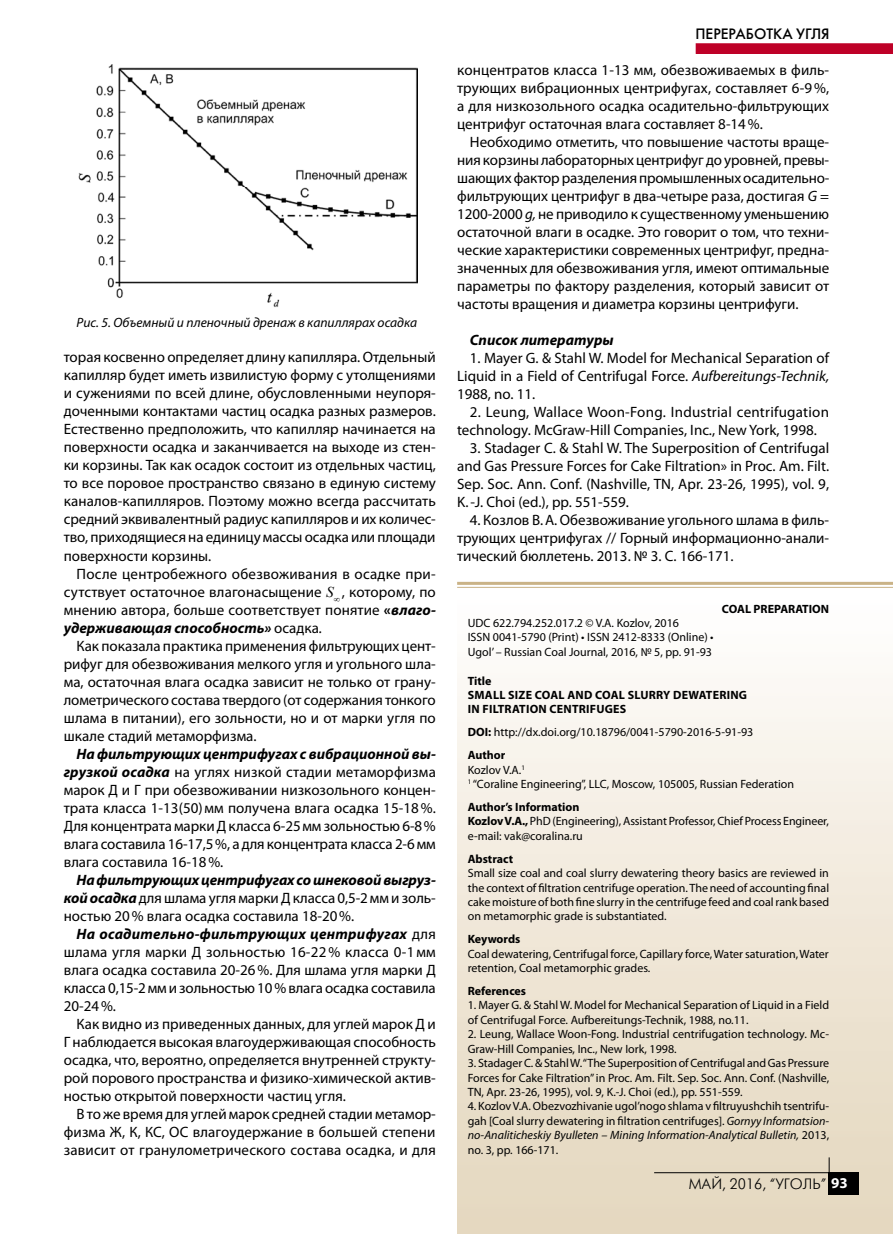
<style>
.page{position:relative;width:893px;height:1234px;background:#fff}
.page>*{position:absolute;margin:0;border:0;box-sizing:border-box;transform-origin:0 0}
.t1{font:15px/18px "Myriad Pro";color:#000;text-align:justify}
.t2{font:15px "Futuris Light C";color:#000}
.t3{font:italic 700 15px "Myriad Pro";color:#000}
.t4{font:15px "Futuris C";color:#000}
.t5{font:italic 13.5px "Myriad Pro";color:#000}
.t6{font:12px/14.4px "Myriad Pro";color:#000}
.t7{font:700 12px/14.4px "Myriad Pro";color:#000}
.t8{font:700 12px "Myriad Pro";letter-spacing:.02em;color:#000}
.s1{font-family:"Times New Roman";font-style:italic}
.s2{font-weight:700}
.s3{font-weight:700;font-style:italic}
.s4{font-style:italic}
.s5{font-family:"Myriad Pro";font-weight:700;color:#fff}
</style>
<div class="page">
<img style="left:78px;top:64px;width:339px;height:243px">
<hr style="left:457px;top:581px;width:436px;height:3px;background:#cab387">
<hr style="left:457px;top:586px;width:436px;height:1px;background:#cab387">
<div style="left:457px;top:594px;width:436px;height:639px;background:linear-gradient(to bottom,#fffefd,#e2d5bb)"></div>
<div style="left:829px;top:1171px;width:30px;height:23px;background:#000"></div>
<hr style="left:654px;top:1171px;width:175px;height:1px;background:#000">
<svg style="left:829px;top:1157px;width:1px;height:15px"></svg>
<svg style="left:696px;top:43px;width:197px;height:11px;background:#bf052c"></svg>
<p class="t5" style="left:77px;top:314px;width:342px">Рис. 5. Объемный и пленочный дренаж в капиллярах осадка</p>
<p class="t1" style="left:64px;top:348px;width:374px">торая косвенно определяет длину капилляра. Отдельный капилляр будет иметь извилистую форму с утолщениями и сужениями по всей длине, обусловленными неупоря&shy;доченными контактами частиц осадка разных размеров.<br>Естественно предположить, что капилляр начинается на поверхности осадка и заканчивается на выходе из стен&shy;ки корзины. Так как осадок состоит из отдельных частиц, то все поровое пространство связано в единую систему каналов-капилляров. Поэтому можно всегда рассчитать средний эквивалентный радиус капилляров и их количес&shy;тво, приходящиеся на единицу массы осадка или площади поверхности корзины.</p>
<p class="t1" style="left:64px;top:564px;width:374px;text-indent:13px">После центробежного обезвоживания в осадке при&shy;сутствует остаточное влагонасыщение <span class="s1">S</span>∞ , которому, по мнению автора, больше соответствует понятие <span class="s2">«</span><span class="s3">влаго&shy;удерживающая способность»</span> осадка<span class="s4">.</span></p>
<p class="t1" style="left:64px;top:636px;width:374px;text-indent:13px">Как показала практика применения фильтрующих цент&shy;рифуг для обезвоживания мелкого угля и угольного шла&shy;ма, остаточная влага осадка зависит не только от грану&shy;лометрического состава твердого (от содержания тонкого шлама в питании), его зольности, но и от марки угля по шкале стадий метаморфизма.</p>
<p class="t1" style="left:64px;top:744px;width:374px;text-indent:13px"><span class="s3">На фильтрующих центрифугах с вибрационной вы&shy;грузкой осадка</span> на углях низкой стадии метаморфизма марок Д и Г при обезвоживании низкозольного концен&shy;трата класса 1-13(50)мм получена влага осадка 15-18%.<br>Для концентрата марки Д класса 6-25мм зольностью 6-8% влага составила 16-17,5%, а для концентрата класса 2-6мм влага составила 16-18%.</p>
<p class="t1" style="left:64px;top:870px;width:374px;text-indent:13px"><span class="s3">На фильтрующих центрифугах со шнековой выгруз&shy;кой осадка</span> для шлама угля марки Д класса 0,5-2мм и золь&shy;ностью 20% влага осадка составила 18-20%.</p>
<p class="t1" style="left:64px;top:924px;width:374px;text-indent:13px"><span class="s3">На осадительно-фильтрующих центрифугах</span> для шлама угля марки Д зольностью 16-22% класса 0-1мм влага осадка составила 20-26%. Для шлама угля марки Д класса 0,15-2мм и зольностью 10% влага осадка составила 20-24%.</p>
<p class="t1" style="left:64px;top:1014px;width:374px;text-indent:13px">Как видно из приведенных данных, для углей марок Д и Г наблюдается высокая влагоудерживающая способность осадка, что, вероятно, определяется внутренней структу&shy;рой порового пространства и физико-химической актив&shy;ностью открытой поверхности частиц угля.</p>
<p class="t1" style="left:64px;top:1104px;width:374px;text-indent:13px">В то же время для углей марок средней стадии метамор&shy;физма Ж, К, КС, ОС влагоудержание в большей степени зависит от гранулометрического состава осадка, и для</p>
<p class="t4" style="left:695px;top:24px;width:136px">ПЕРЕРАБОТКА УГЛЯ</p>
<p class="t1" style="left:457px;top:61px;width:374px">концентратов класса 1-13 мм, обезвоживаемых в филь&shy;трующих вибрационных центрифугах, составляет 6-9%, а для низкозольного осадка осадительно-фильтрующих центрифуг остаточная влага составляет 8-14%.</p>
<p class="t1" style="left:457px;top:133px;width:374px;text-indent:13px">Необходимо отметить, что повышение частоты враще&shy;ния корзины лабораторных центрифуг до уровней, превы&shy;шающих фактор разделения промышленных осадительно&shy;фильтрующих центрифуг в два-четыре раза, достигая <span class="s4">G</span> = 1200-2000 <span class="s4">g,</span> не приводило к существенному уменьшению остаточной влаги в осадке. Это говорит о том, что техни&shy;ческие характеристики современных центрифуг, предна&shy;значенных для обезвоживания угля, имеют оптимальные параметры по фактору разделения, который зависит от частоты вращения и диаметра корзины центрифуги.</p>
<p class="t3" style="left:470px;top:330px;width:145px">Список литературы</p>
<p class="t1" style="left:457px;top:349px;width:374px;text-indent:13px">1. Mayer G. &amp; Stahl W. Model for Mechanical Separation of Liquid in a Field of Centrifugal Force. <span class="s4">Aufbereitungs-Technik, </span>1988, no. 11.</p>
<p class="t1" style="left:457px;top:403px;width:373px;text-indent:13px">2. Leung, Wallace Woon-Fong. I ndustrial centrifugation technology. McGraw-H ill Companies, I nc., New York, 1998.</p>
<p class="t1" style="left:457px;top:439px;width:374px;text-indent:13px">3. Stadager C. &amp; Stahl W. The Superposition of Centrifugal and Gas Pressure Forces for Cake Filtration» in Proc. Am. Filt.<br>Sep. Soc. Ann. Conf. (Nashville, TN, Apr. 23-26, 1995), vol. 9, K.-J. Choi (ed.), pp. 551-559.</p>
<p class="t1" style="left:457px;top:511px;width:374px;text-indent:13px">4. Козлов В.А. Обезвоживание угольного шлама в филь&shy;трующих центрифугах // Горный информационно-анали&shy;тический бюллетень. 2013. № 3. С. 166-171.</p>
<p class="t7" style="left:722px;top:600px;width:100px">COAL PREPARATION</p>
<p class="t6" style="left:468px;top:615px;width:213px">UDC 622.794.252.017.2 © V.А. Kozlov, 2016<br>ISSN</p>
<p class="t6" style="left:468px;top:629px;width:247px;text-align:right">2412-8333 (Online) •<br>Ugol’ – Russian Coal Journal, 2016, № 5, pp. 91-93</p>
<p class="t7" style="left:468px;top:672px;width:25px">Title<br>Small</p>
<p class="t6" style="left:493px;top:629px;width:101px">0041-5790 (Print) • ISSN</p>
<p class="t8" style="left:508px;top:687px;width:239px">size coal and coal slurry dewatering</p>
<p class="t6" style="left:468px;top:697px;width:287px;line-height:23px;text-indent:37px"><span class="s2">ration centrifuges<br>DOI:</span> http://dx.doi.org/10.18796/0041-5790-2016-5-91-93<br><span class="s2">Author</span></p>
<p class="t6" style="left:468px;top:762px;width:328px">Kozlov V.А.<sup>1<br>1</sup> “Coraline Engineering”, LLC, Moscow, 105005, Russian Federation</p>
<p class="t6" style="left:468px;top:799px;width:363px"><span class="s2">Author’s Information<br>Kozlov V.А.,</span> PhD (Engineering), Assistant Professor, Chief Process Engineer, e-mail: vak@coralina.ru</p>
<p class="t7" style="left:468px;top:850px;width:47px">Abstract</p>
<p class="t6" style="left:468px;top:865px;width:363px;text-align:justify">Small size coal and coal slurry dewatering theory basics are reviewed in the context of filtration centrifuge operation. The need of accounting final cake moisture of both fine slurry in the centrifuge feed and coal rank based on metamorphic grade is substantiated.</p>
<p class="t7" style="left:468px;top:931px;width:54px">Keywords</p>
<p class="t6" style="left:468px;top:946px;width:363px">Coal dewatering, Centrifugal force, Capillary force, Water saturation, Water retention, Coal metamorphic grades.</p>
<p class="t7" style="left:468px;top:983px;width:60px">References</p>
<p class="t6" style="left:468px;top:997px;width:363px">1. Mayer G. &amp; Stahl W. Model for Mechanical Separation of Liquid in a Field of Centrifugal Force. Aufbereitungs-Technik, 1988, no.11.</p>
<p class="t6" style="left:468px;top:1026px;width:363px">2. Leung, Wallace Woon-Fong. I ndustrial centrifugation technology. Mc-<br>Graw-H ill Companies, I nc., New Iork, 1998.</p>
<p class="t6" style="left:468px;top:1055px;width:363px;text-align:justify">3. Stadager C. &amp; Stahl W. “The Superposition of Centrifugal and Gas Pressure Forces for Cake Filtration” in Proc. Am. Filt. Sep. Soc. Ann. Conf. (Nashville, TN, Apr. 23-26, 1995), vol. 9, K.-J. Choi (ed.), pp. 551-559.</p>
<p class="t6" style="left:468px;top:1098px;width:363px;text-align:justify">4. Kozlov V.А. Obezvozhivanie ugol’nogo shlama v filtruyushchih tsentrifu&shy;gah [Coal slurry dewatering in filtration centrifuges]. <span class="s4">Gornyy Informatsion&shy;no-Analiticheskiy Byulleten – Mining Information-Analytical Bulletin,</span> 2013, no. 3, pp. 166-171.</p>
<p class="t7" style="left:468px;top:701px;width:21px">in filt</p>
<p class="t2" style="left:689px;top:1175px;width:161px">май, 2016, “УГОЛЬ” <span class="s5">93</span></p>
</div>
